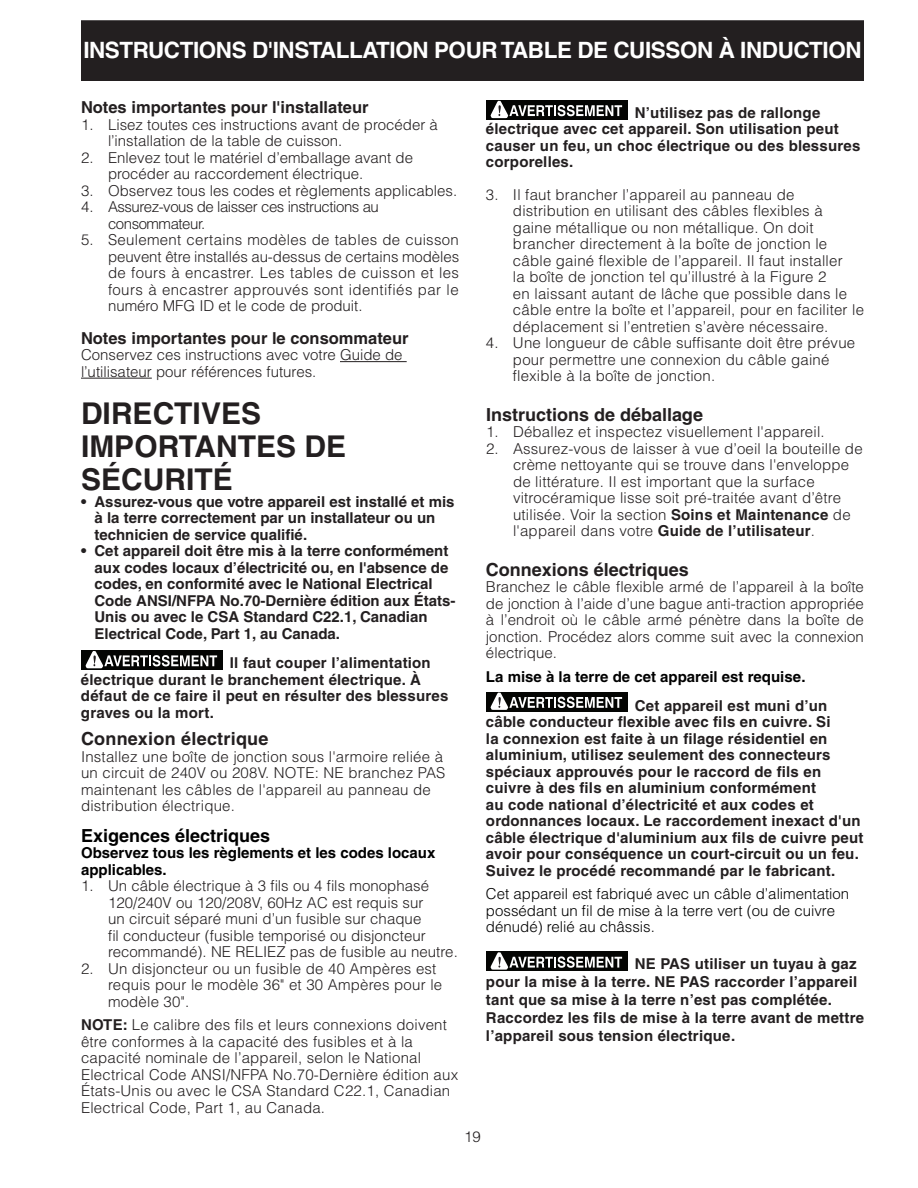
<style>
.page{position:relative;width:918px;height:1188px;background:#fff}
.page>*{position:absolute;margin:0;border:0;box-sizing:border-box;transform-origin:0 0}
.t1{font:700 30px/33px "Helvetica";color:#231f20}
.t2{font:700 22.5px "Helvetica";letter-spacing:-.02em;color:#fff}
.t3{font:700 18px "Helvetica";color:#231f20}
.t4{font:700 18px "Helvetica";color:#000}
.t5{font:700 16.5px "Helvetica";color:#231f20}
.t6{font:300 15px/16.5px "Helvetica";letter-spacing:.015em;color:#231f20}
.t7{font:700 15px/16.5px "Helvetica";letter-spacing:.015em;color:#231f20}
.t8{font:300 15px/16.5px "Helvetica";color:#000}
.t9{font:700 15px/16.5px "Helvetica";color:#000}
.t10{font:300 15px/16.5px "Helvetica";letter-spacing:-.03em;color:#231f20}
.s1{font-weight:700}
</style>
<div class="page">
<div style="left:82px;top:21px;width:781px;height:59px;background:#231f20"></div>
<div style="left:81px;top:20px;width:783px;height:61px;border:2px solid #231f20"></div>
<div style="left:486px;top:100px;width:141px;height:19px;background:#040503"></div>
<svg style="left:490px;top:100px;width:132px;height:19px"></svg>
<div style="left:486px;top:692px;width:141px;height:19px;background:#040503"></div>
<svg style="left:490px;top:692px;width:132px;height:18px"></svg>
<div style="left:486px;top:952px;width:141px;height:19px;background:#040503"></div>
<svg style="left:490px;top:952px;width:132px;height:18px"></svg>
<hr style="left:340px;top:361px;width:67px;height:1px;background:#231f20">
<hr style="left:81px;top:378px;width:71px;height:1px;background:#231f20">
<div style="left:81px;top:651px;width:141px;height:19px;background:#040503"></div>
<svg style="left:85px;top:651px;width:132px;height:18px"></svg>
<h2 class="t2" style="left:83px;top:37px;width:780px">INSTRUCTIONS D'INSTALLATION POUR TABLE DE CUISSON À INDUCTION</h2>
<p class="t5" style="left:81px;top:97px;width:289px">Notes importantes pour l'installateur</p>
<p class="t6" style="left:108px;top:116px;width:331px;text-indent:-27px">1. Lisez toutes ces instructions avant de procéder à l’installation de la table de cuisson.</p>
<p class="t6" style="left:108px;top:149px;width:307px;text-indent:-27px">2. Enlevez tout le matériel d’emballage avant de procéder au raccordement électrique.</p>
<p class="t6" style="left:81px;top:182px;width:378px">3. Observez tous les codes et règlements applicables.</p>
<p class="t10" style="left:108px;top:198px;width:272px;text-indent:-27px">4. Assurez‑vous de laisser ces instructions au consommateur.</p>
<p class="t6" style="left:108px;top:231px;width:353px;text-align:justify;text-indent:-27px">5. Seulement certains modèles de tables de cuisson peuvent être installés au-dessus de certains modèles de fours à encastrer. Les tables de cuisson et les fours à encastrer approuvés sont identifiés par le numéro MFG ID et le code de produit.</p>
<p class="t5" style="left:81px;top:328px;width:329px">Notes importantes pour le consommateur</p>
<p class="t6" style="left:81px;top:346px;width:323px">Conservez ces instructions avec votre Guide de l’utilisateur pour références futures.</p>
<h1 class="t1" style="left:81px;top:397px;width:267px">DIRECTIVES<br>IMPORTANTES DE<br>SÉCURITÉ</h1>
<p class="t7" style="left:94px;top:493px;width:362px;text-indent:-14px">• Assurez‑vous que votre appareil est installé et mis à la terre correctement par un installateur ou un technicien de service qualifié.</p>
<p class="t7" style="left:94px;top:542px;width:363px;text-indent:-14px">• Cet appareil doit être mis à la terre conformément aux codes locaux d’électricité ou, en l'absence de codes, en conformité avec le National Electrical Code ANSI/NFPA No.70-Dernière édition aux États-Unis ou avec le CSA Standard C22.1, Canadian Electrical Code, Part 1, au Canada.</p>
<p class="t7" style="left:81px;top:654px;width:369px;text-indent:149px">Il faut couper l’alimentation électrique durant le branchement électrique. À défaut de ce faire il peut en résulter des blessures graves ou la mort.</p>
<p class="t3" style="left:81px;top:728px;width:189px">Connexion électrique</p>
<p class="t6" style="left:81px;top:748px;width:366px">Installez une boîte de jonction sous l'armoire reliée à un circuit de 240V ou 208V. NOTE: NE branchez PAS maintenant les câbles de l'appareil au panneau de distribution électrique.</p>
<p class="t4" style="left:81px;top:824px;width:191px">Exigences électriques</p>
<p class="t9" style="left:81px;top:844px;width:356px">Observez tous les règlements et les codes locaux applicables.</p>
<p class="t6" style="left:108px;top:878px;width:351px;text-indent:-27px">1. Un câble électrique à 3 fils ou 4 fils monophasé 120/240V ou 120/208V, 60Hz AC est requis sur<br>un circuit séparé muni d’un fusible sur chaque<br>fil conducteur (fusible temporisé ou disjoncteur recommandé). NE RELIEZ pas de fusible au neutre.</p>
<p class="t6" style="left:108px;top:960px;width:336px;text-indent:-27px">2. Un disjoncteur ou un fusible de 40 Ampères est requis pour le modèle 36" et 30 Ampères pour le modèle 30".</p>
<p class="t6" style="left:81px;top:1017px;width:379px"><span class="s1">NOTE:</span> Le calibre des fils et leurs connexions doivent être conformes à la capacité des fusibles et à la capacité nominale de l’appareil, selon le National Electrical Code ANSI/NFPA No.70-Dernière édition aux États-Unis ou avec le CSA Standard C22.1, Canadian Electrical Code, Part 1, au Canada.</p>
<p class="t7" style="left:486px;top:104px;width:376px;text-indent:149px">N’utilisez pas de rallonge électrique avec cet appareil. Son utilisation peut causer un feu, un choc électrique ou des blessures corporelles.</p>
<p class="t6" style="left:513px;top:186px;width:353px;text-indent:-27px">3. Il faut brancher l’appareil au panneau de distribution en utilisant des câbles flexibles à gaine métallique ou non métallique. On doit brancher directement à la boîte de jonction le câble gainé flexible de l’appareil. Il faut installer<br>la boîte de jonction tel qu’illustré à la Figure 2<br>en laissant autant de lâche que possible dans le câble entre la boîte et l’appareil, pour en faciliter le déplacement si l’entretien s’avère nécessaire.</p>
<p class="t6" style="left:513px;top:334px;width:344px;text-indent:-27px">4. Une longueur de câble suffisante doit être prévue pour permettre une connexion du câble gainé flexible à la boîte de jonction.</p>
<p class="t3" style="left:486px;top:403px;width:219px">Instructions de déballage</p>
<p class="t6" style="left:486px;top:423px;width:340px">1. Déballez et inspectez visuellement l'appareil.</p>
<p class="t6" style="left:513px;top:440px;width:351px;text-indent:-27px">2. Assurez‑vous de laisser à vue d’oeil la bouteille de crème nettoyante qui se trouve dans l'enveloppe de littérature. Il est important que la surface vitrocéramique lisse soit pré-traitée avant d’être utilisée. Voir la section <span class="s1">Soins et Maintenance</span> de l'appareil dans votre <span class="s1">Guide de l’utilisateur</span>.</p>
<p class="t3" style="left:486px;top:558px;width:204px">Connexions électriques</p>
<p class="t6" style="left:486px;top:578px;width:380px;text-align:justify">Branchez le câble flexible armé de l’appareil à la boîte de jonction à l’aide d’une bague anti‑traction appropriée à l’endroit où le câble armé pénètre dans la boîte de jonction. Procédez alors comme suit avec la connexion électrique.</p>
<p class="t9" style="left:486px;top:668px;width:321px">La mise à la terre de cet appareil est requise.</p>
<p class="t7" style="left:486px;top:697px;width:379px;text-indent:149px">Cet appareil est muni d’un câble conducteur flexible avec fils en cuivre. Si<br>la connexion est faite à un filage résidentiel en aluminium, utilisez seulement des connecteurs spéciaux approuvés pour le raccord de fils en cuivre à des fils en aluminium conformément<br>au code national d’électricité et aux codes et ordonnances locaux. Le raccordement inexact d'un câble électrique d'aluminium aux fils de cuivre peut avoir pour conséquence un court-circuit ou un feu.<br>Suivez le procédé recommandé par le fabricant.</p>
<p class="t8" style="left:486px;top:886px;width:365px">Cet appareil est fabriqué avec un câble d’alimentation possédant un fil de mise à la terre vert (ou de cuivre dénudé) relié au châssis.</p>
<p class="t7" style="left:486px;top:955px;width:380px;line-height:18px;text-indent:149px">NE PAS utiliser un tuyau à gaz pour la mise à la terre. NE PAS raccorder l’appareil tant que sa mise à la terre n’est pas complétée.<br>Raccordez les fils de mise à la terre avant de mettre l’appareil sous tension électrique.</p>
<p class="t6" style="left:464px;top:1128px;width:18px">19</p>
</div>
